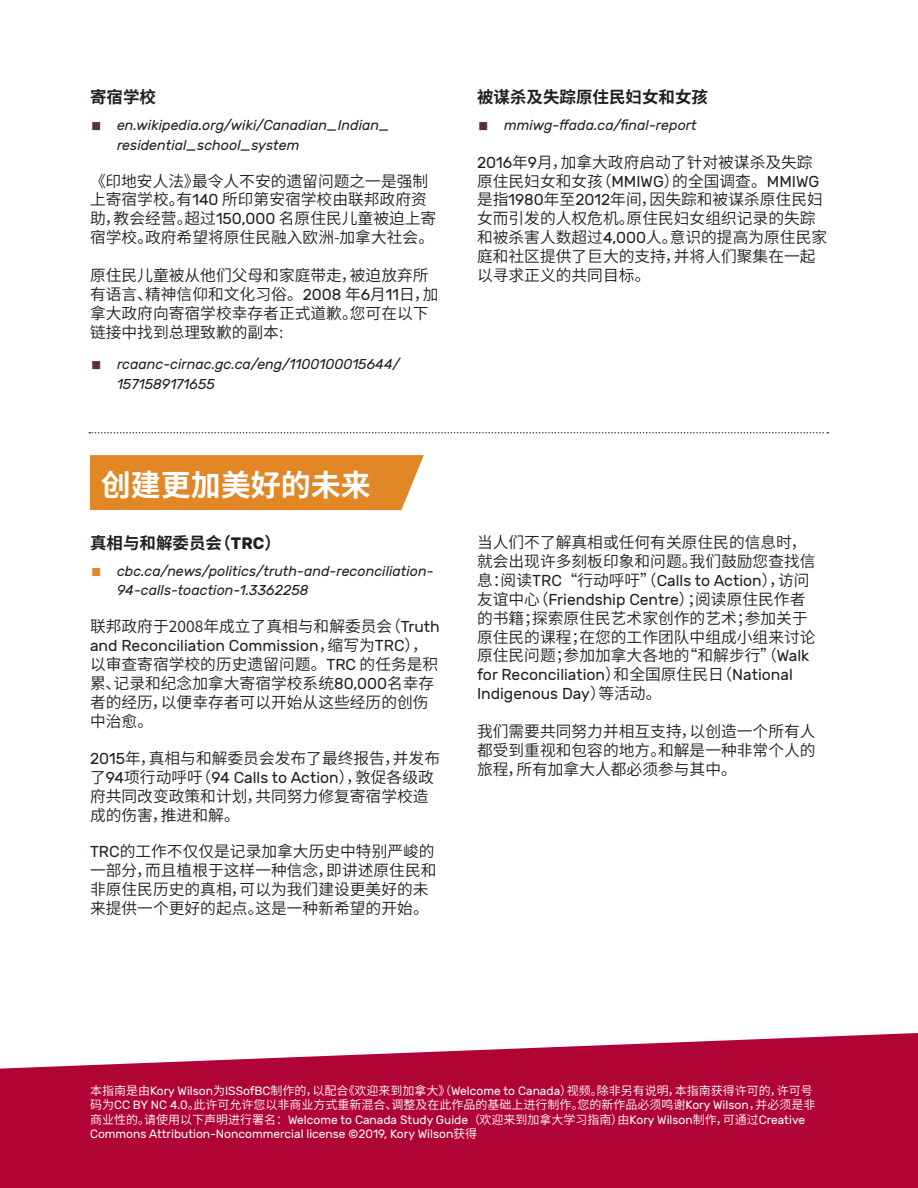
<style>
.page{position:relative;width:918px;height:1188px;background:#fff}
.page>*{position:absolute;margin:0;border:0;box-sizing:border-box;transform-origin:0 0}
.SChinese_Header{font:700 30px "Source Han Sans CN";color:#fff}
.SChinese_Subhead{font:700 16.5px "Source Han Sans CN";color:#231f20}
.SChinese_Body{font:15.75px/18.9px "Source Han Sans CN";color:#231f20}
.t1{font:italic 14.25px/19.5px "Rubik";color:#231f20}
.Body{font:12px/14.4px "Rubik";color:#fff}
.s1{color:#5b2c43}
.s2{font-family:"Rubik"}
.s3{color:#e18725}
.s4{font-family:"Source Han Sans CN"}
</style>
<div class="page">
<div style="left:90px;top:455px;width:334px;height:55px;background:#e18725"></div>
<svg style="left:89px;top:432px;width:739px;height:2px"></svg>
<svg style="left:0;top:1033px;width:918px;height:155px;background:#b9204d"></svg>
<p class="SChinese_Subhead" style="left:90px;top:88px;width:67px">寄宿学校</p>
<p class="t1" style="left:117px;top:116px;width:274px;text-indent:-27px"><span class="s1">▪</span> en.wikipedia.org/wiki/Canadian_Indian_ residential_school_system</p>
<p class="SChinese_Body" style="left:90px;top:172px;width:348px">《印地安人法》最令人不安的遗留问题之一是强制上寄宿学校。有<span class="s2">140</span> 所印第安宿学校由联邦政府资助，教会经营。超过<span class="s2">150,000</span> 名原住民儿童被迫上寄宿学校。政府希望将原住民融入欧洲-加拿大社会。</p>
<p class="SChinese_Body" style="left:90px;top:266px;width:350px">原住民儿童被从他们父母和家庭带走，被迫放弃所有语言、精神信仰和文化习俗。<span class="s2">2008</span> 年<span class="s2">6</span>月<span class="s2">11</span>日，加拿大政府向寄宿学校幸存者正式道歉。您可在以下链接中找到总理致歉的副本:</p>
<p class="t1" style="left:117px;top:355px;width:284px;text-indent:-27px"><span class="s1">▪</span> rcaanc-cirnac.gc.ca/eng/1100100015644/<br>1571589171655</p>
<p class="SChinese_Header" style="left:101px;top:468px;width:271px">创建更加美好的未来</p>
<p class="SChinese_Subhead" style="left:90px;top:533px;width:192px">真相与和解委员会（<span class="s2">TRC</span>）</p>
<p class="t1" style="left:117px;top:561px;width:318px;text-indent:-27px"><span class="s3">▪</span> cbc.ca/news/politics/truth-and-reconciliation-<br>94-calls-toaction-1.3362258</p>
<p class="SChinese_Body" style="left:90px;top:617px;width:351px">联邦政府于2008年成立了真相与和解委员会（<span class="s2">Truth and Reconciliation Commission</span>，缩写为<span class="s2">TRC</span>），以审查寄宿学校的历史遗留问题。<span class="s2">TRC</span> 的任务是积累、记录和纪念加拿大寄宿学校系统<span class="s2">80,000</span>名幸存者的经历，以便幸存者可以开始从这些经历的创伤中治愈。</p>
<p class="SChinese_Body" style="left:90px;top:749px;width:352px"><span class="s2">2015</span>年，真相与和解委员会发布了最终报告，并发布了<span class="s2">94</span>项行动呼吁（<span class="s2">94 Calls to Action</span>），敦促各级政府共同改变政策和计划，共同努力修复寄宿学校造成的伤害，推进和解。</p>
<p class="SChinese_Body" style="left:90px;top:842px;width:348px"><span class="s2">TRC</span>的工作不仅仅是记录加拿大历史中特别严峻的一部分，而且植根于这样一种信念，即讲述原住民和非原住民历史的真相，可以为我们建设更美好的未来提供一个更好的起点。这是一种新希望的开始。</p>
<p class="SChinese_Subhead" style="left:477px;top:88px;width:232px">被谋杀及失踪原住民妇女和女孩</p>
<p class="t1" style="left:477px;top:116px;width:221px"><span class="s1">▪</span> mmiwg-ffada.ca/final-report</p>
<p class="SChinese_Body" style="left:477px;top:153px;width:352px"><span class="s2">2016</span>年<span class="s2">9</span>月，加拿大政府启动了针对被谋杀及失踪原住民妇女和女孩（<span class="s2">MMIWG</span>）的全国调查。<span class="s2">MMIWG</span>是指<span class="s2">1980</span>年至<span class="s2">2012</span>年间，因失踪和被谋杀原住民妇女而引发的人权危机。原住民妇女组织记录的失踪和被杀害人数超过<span class="s2">4,000</span>人。意识的提高为原住民家庭和社区提供了巨大的支持，并将人们聚集在一起以寻求正义的共同目标。</p>
<p class="SChinese_Body" style="left:477px;top:533px;width:340px">当人们不了解真相或任何有关原住民的信息时，就会出现许多刻板印象和问题。我们鼓励您查找信息：阅读<span class="s2">TRC</span>“行动呼吁”（<span class="s2">Calls to Action</span>），访问友谊中心（<span class="s2">Friendship Centre</span>）；阅读原住民作者的书籍；探索原住民艺术家创作的艺术；参加关于原住民的课程；在您的工作团队中组成小组来讨论原住民问题；参加加拿大各地的“和解步行”（<span class="s2">Walk for Reconciliation</span>）和全国原住民日（<span class="s2">National<br>Indigenous Day</span>）等活动。</p>
<p class="SChinese_Body" style="left:477px;top:722px;width:340px;text-align:justify">我们需要共同努力并相互支持，以创造一个所有人都受到重视和包容的地方。和解是一种非常个人的旅程，所有加拿大人都必须参与其中。</p>
<p class="Body" style="left:90px;top:1084px;width:727px"><span class="s4">本指南是由</span>Kory Wilson<span class="s4">为</span>ISSofBC<span class="s4">制作的，以配合《欢迎来到加拿大》（</span>Welcome to Canada<span class="s4">）视频。除非另有说明，本指南获得许可的，许可号码为</span>CC BY NC 4.0<span class="s4">。此许可允许您以非商业方式重新混合、调整及在此作品的基础上进行制作。您的新作品必须鸣谢</span>Kory Wilson<span class="s4">，并必须是非商业性的。请使用以下声明进行署名：</span>Welcome to Canada Study Guide<span class="s4">（欢迎来到加拿大学习指南）由</span>Kory Wilson<span class="s4">制作，可通过</span>Creative Commons Attribution-Noncommercial license ©2019, Kory Wilson<span class="s4">获得</span></p>
</div>
